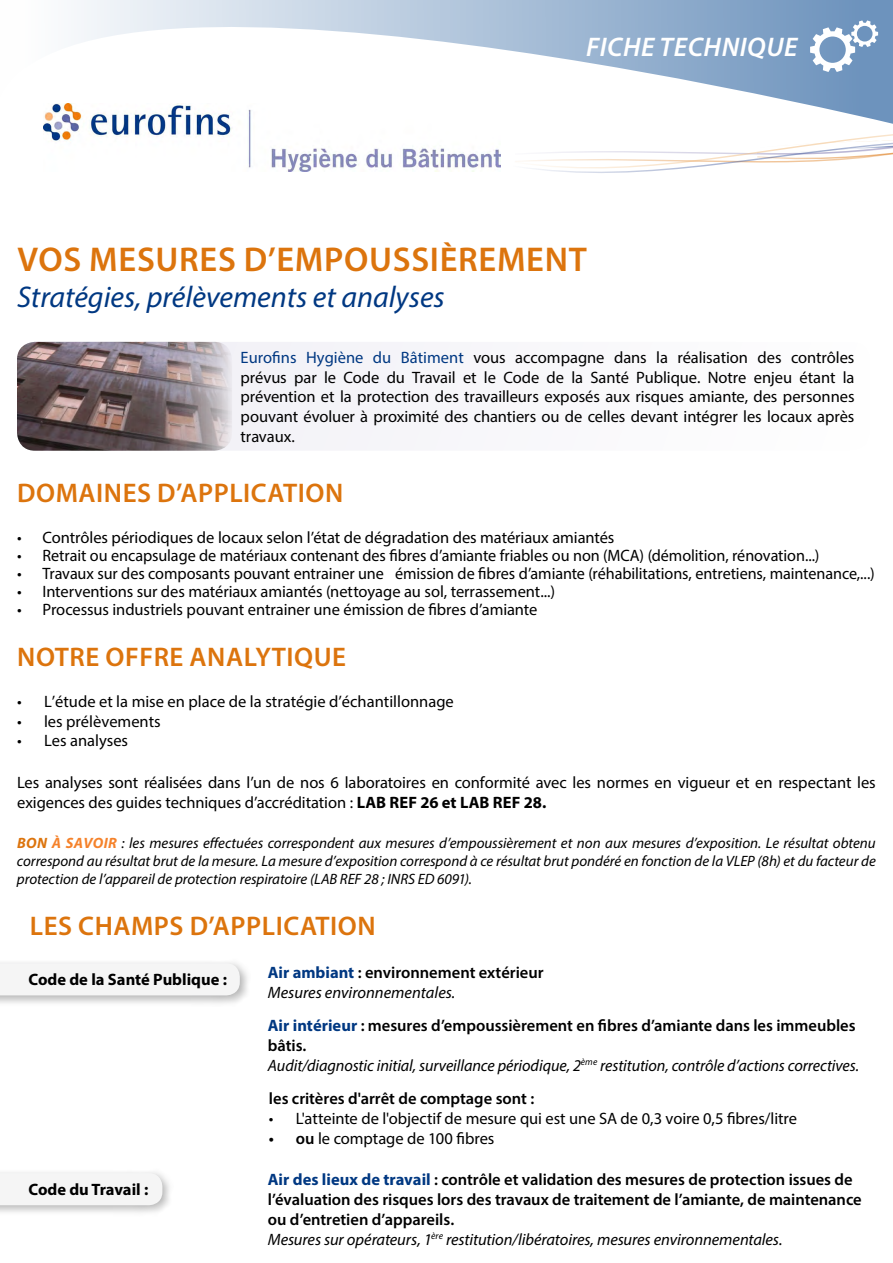
<style>
.page{position:relative;width:893px;height:1263px;background:#fff}
.page>*{position:absolute;margin:0;border:0;box-sizing:border-box;transform-origin:0 0}
.t1{font:600 34.5px "Myriad Pro";letter-spacing:.02em;color:#dc740d}
.t2{font:italic 30px "Myriad Pro";color:#003882}
.t3{font:600 27px "Myriad Pro";letter-spacing:.02em;color:#dc740d}
.t4{font:italic 600 27px "Myriad Pro";letter-spacing:.02em;color:#fff}
.t5{font:16.5px/19.8px "Myriad Pro";letter-spacing:-.005em;color:#000;text-align:justify}
.t6{font:600 16.5px/19.8px "Myriad Pro";color:#000}
.t7{font:italic 16.5px/19.8px "Myriad Pro";letter-spacing:-.005em;color:#000}
.t8{font:700 16.5px "Myriad Pro";color:#000}
.t9{font:italic 15px/18px "Myriad Pro";color:#000;text-align:justify}
.s1{color:#003882}
.s2{font-weight:700}
.s3{font-weight:700;color:#dc740d}
.s4{font-weight:700;color:#f5822b}
.s5{font-weight:700;font-style:normal;color:#003882}
.s6{font-weight:600;font-style:normal}
.s7{font-weight:600}
.s8{font-weight:700;color:#003882}
.s9{font-weight:400;font-style:italic}
</style>
<div class="page">
<div style="left:17px;top:342px;width:853px;height:109px;background:#f8f8fb;border-radius:18px"></div>
<img style="left:17px;top:342px;width:215px;height:109px">
<img style="left:51px;top:134px;width:450px;height:37px">
<svg style="left:516px;top:134px;width:377px;height:39px"></svg>
<svg style="left:43px;top:0;width:850px;height:134px"></svg>
<div style="left:0;top:1168px;width:174px;height:48px;background:#000;opacity:.75"></div>
<div style="left:0;top:1173px;width:162px;height:32px;background:#f5f5f5"></div>
<svg style="left:810px;top:20px;width:68px;height:52px"></svg>
<div style="left:0;top:958px;width:251px;height:49px;background:#000;opacity:.75"></div>
<div style="left:0;top:963px;width:240px;height:32px;background:#f5f5f5"></div>
<h3 class="t4" style="left:586px;top:30px;width:213px">FICHE TECHNIQUE</h3>
<h1 class="t1" style="left:17px;top:237px;width:571px">Vos Mesures d’empoussièrement</h1>
<h2 class="t2" style="left:17px;top:278px;width:429px">Stratégies, prélèvements et analyses</h2>
<p class="t5" style="left:241px;top:347px;width:615px"><span class="s1">Eurofins Hygiène du Bâtiment</span> vous accompagne dans la réalisation des contrôles prévus par le Code du Travail et le Code de la Santé Publique. Notre enjeu étant la prévention et la protection des travailleurs exposés aux risques amiante, des personnes pouvant évoluer à proximité des chantiers ou de celles devant intégrer les locaux après travaux.</p>
<h3 class="t3" style="left:17px;top:475px;width:327px">Domaines d’application</h3>
<p class="t5" style="left:17px;top:527px;width:599px">• Contrôles périodiques de locaux selon l’état de dégradation des matériaux amiantés</p>
<p class="t5" style="left:17px;top:545px;width:804px">• Retrait ou encapsulage de matériaux contenant des fibres d’amiante friables ou non (MCA) (démolition, rénovation...)</p>
<p class="t5" style="left:17px;top:563px;width:859px">• Travaux sur des composants pouvant entrainer une émission de fibres d’amiante (réhabilitations, entretiens, maintenance,...)</p>
<p class="t5" style="left:17px;top:581px;width:540px">• Interventions sur des matériaux amiantés (nettoyage au sol, terrassement...)</p>
<p class="t5" style="left:17px;top:599px;width:522px">• Processus industriels pouvant entrainer une émission de fibres d’amiante</p>
<h3 class="t3" style="left:17px;top:639px;width:330px">Notre offre analytique</h3>
<p class="t5" style="left:17px;top:691px;width:438px">• L’étude et la mise en place de la stratégie d’échantillonnage</p>
<p class="t5" style="left:17px;top:711px;width:145px">• les prélèvements</p>
<p class="t5" style="left:17px;top:731px;width:113px">• Les analyses</p>
<p class="t5" style="left:17px;top:772px;width:860px">Les analyses sont réalisées dans l’un de nos 6 laboratoires en conformité avec les normes en vigueur et en respectant les exigences des guides techniques d’accréditation : <span class="s2">LAB REF 26 et LAB REF 28.</span></p>
<p class="t9" style="left:17px;top:834px;width:860px"><span class="s3">BON</span> <span class="s4">À SAVOIR</span> : les mesures effectuées correspondent aux mesures d’empoussièrement et non aux mesures d’exposition. Le résultat obtenu correspond au résultat brut de la mesure. La mesure d’exposition correspond à ce résultat brut pondéré en fonction de la VLEP (8h) et du facteur de protection de l’appareil de protection respiratoire (LAB REF 28 ; INRS ED 6091).</p>
<h3 class="t3" style="left:30px;top:909px;width:347px">Les champs d’application</h3>
<p class="t8" style="left:29px;top:969px;width:200px">Code de la Santé Publique :</p>
<p class="t7" style="left:268px;top:962px;width:277px"><span class="s5">Air ambiant</span> <span class="s6">: environnement extérieur<br></span>Mesures environnementales.</p>
<p class="t7" style="left:268px;top:1015px;width:593px"><span class="s5">Air intérieur</span> <span class="s6">: mesures d’empoussièrement en fibres d’amiante dans les immeubles bâtis.<br></span>Audit/diagnostic initial, surveillance périodique, 2<sup>ème</sup> restitution, contrôle d’actions correctives.</p>
<p class="t6" style="left:269px;top:1088px;width:267px">les critères d'arrêt de comptage sont :</p>
<p class="t5" style="left:269px;top:1108px;width:530px">• L'atteinte de l'objectif de mesure qui est une SA de 0,3 voire 0,5 fibres/litre</p>
<p class="t5" style="left:269px;top:1128px;width:227px"><span class="s7">• ou</span> le comptage de 100 fibres</p>
<p class="t8" style="left:28px;top:1179px;width:121px">Code du Travail :</p>
<p class="t6" style="left:268px;top:1169px;width:595px"><span class="s8">Air des lieux de travail</span> : contrôle et validation des mesures de protection issues de l’évaluation des risques lors des travaux de traitement de l’amiante, de maintenance ou d’entretien d’appareils.<br><span class="s9">Mesures sur opérateurs, 1</span><sup>ère</sup> <span class="s9">restitution/libératoires, mesures environnementales.</span></p>
</div>
